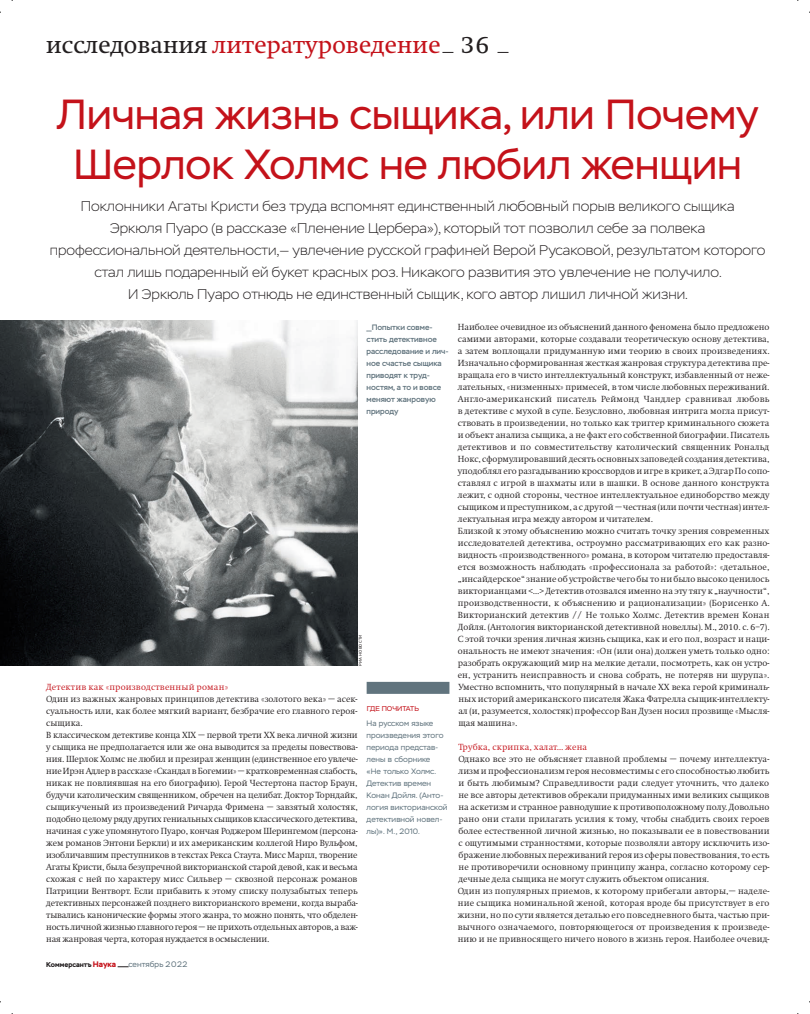
<style>
.page{position:relative;width:810px;height:1014px;background:#fff}
.page>*{position:absolute;margin:0;border:0;box-sizing:border-box;transform-origin:0 0}
.t1{font:42px/50px "Stem";color:#c4121a;text-align:center}
.t2{font:24px "Swift C";letter-spacing:.01em;color:#c4121a}
.t3{font:200 14px/22px "Stem";color:#231f20;text-align:center}
.t4{font:9.2px/12px "Komersant Serif";color:#231f20}
.t5{font:9.2px "Komersant Serif";letter-spacing:.02em;color:#c4121a}
.t6{font:7.8px/12px "Stem";color:#61747e}
.t7{font:500 7.8px/12px "Stem";color:#61747e}
.t8{font:700 7px "Stem";color:#231f20}
.t9{font:7px "Stem";letter-spacing:.01em;color:#c4121a}
.t10{font:4px "Stem";letter-spacing:.035em;color:#231f20}
.s1{color:#231f20}
.s2{font-size:8px;color:#c4121a}
.s3{font-size:8px}
</style>
<div class="page">
<img style="left:0;top:321px;width:358px;height:344px">
<div style="left:366px;top:682px;width:83px;height:12px;background:#61747e"></div>
<h2 class="t2" style="left:46px;top:30px;width:444px"><span class="s1">исследования</span> литературоведение <span class="s1">36</span></h2>
<h1 class="t1" style="left:57px;top:89px;width:702px">Личная жизнь сыщика, или Почему<br>Шерлок Холмс не любил женщин</h1>
<p class="t3" style="left:50px;top:195px;width:717px">Поклонники Агаты Кристи без труда вспомнят единственный любовный порыв великого сыщика<br>Эркюля Пуаро (в рассказе «Пленение Цербера»), который тот позволил себе за полвека профессиональной деятельности,— увлечение русской графиней Верой Русаковой, результатом которого стал лишь подаренный ей букет красных роз. Никакого развития это увлечение не получило.<br>И Эркюль Пуаро отнюдь не единственный сыщик, кого автор лишил личной жизни.</p>
<p class="t7" style="left:366px;top:321px;width:84px">__Попытки совме&shy;стить детективное расследование и лич&shy;ное счастье сыщика приводят к труд&shy;ностям, а то и вовсе меняют жанровую природу</p>
<p class="t10" style="left:358px;top:665px;width:32px;rotate:-90deg">РИА НОВОСТИ</p>
<p class="t5" style="left:46px;top:682px;width:183px">Детектив как «производственный роман»</p>
<p class="t4" style="left:46px;top:693px;width:313px">Один из важных жанровых принципов детектива «золотого века» — асек&shy;суальность или, как более мягкий вариант, безбрачие его главного героя&shy;сыщика.<br>В классическом детективе конца XIX — первой трети XX века личной жизни у сыщика не предполагается или же она выводится за пределы повествова&shy;ния. Шерлок Холмс не любил и презирал женщин (единственное его увлече&shy;ние Ирэн Адлер в рассказе «Скандал в Богемии» — кратковременная слабость, никак не повлиявшая на его биографию). Герой Честертона пастор Браун, будучи католическим священником, обречен на целибат. Доктор Торндайк, сыщик-ученый из произведений Ричарда Фримена — завзятый холостяк, подобно целому ряду других гениальных сыщиков классического детектива, начиная с уже упомянутого Пуаро, кончая Роджером Шерингемом (персона&shy;жем романов Энтони Беркли) и их американским коллегой Ниро Вульфом, изобличавшим преступников в текстах Рекса Стаута. Мисс Марпл, творение Агаты Кристи, была безупречной викторианской старой девой, как и весьма схожая с ней по характеру мисс Сильвер — сквозной персонаж романов Патриции Вентворт. Если прибавить к этому списку полузабытых теперь детективных персонажей позднего викторианского времени, когда выраба&shy;тывались канонические формы этого жанра, то можно понять, что обделен&shy;ность личной жизнью главного героя — не прихоть отдельных авторов, а важ&shy;ная жанровая черта, которая нуждается в осмыслении.</p>
<p class="t8" style="left:46px;top:960px;width:71px">Коммерсантъ<span class="s2">Наука</span></p>
<p class="t6" style="left:129px;top:958px;width:60px">сентябрь <span class="s3">2022</span></p>
<p class="t9" style="left:366px;top:704px;width:54px">ГДЕ ПОЧИТАТЬ</p>
<p class="t6" style="left:366px;top:717px;width:82px">На русском языке произведения этого периода представ&shy;лены в сборнике<br>«Не только Холмс.<br>Детектив времен<br>Конан Дойля. (Анто&shy;логия викторианской детективной новел&shy;лы)». М., 2010.</p>
<p class="t4" style="left:458px;top:321px;width:313px">Наиболее очевидное из объяснений данного феномена было предложено самими авторами, которые создавали теоретическую основу детектива, а затем воплощали придуманную ими теорию в своих произведениях.<br>Изначально сформированная жесткая жанровая структура детектива пре&shy;вращала его в чисто интеллектуальный конструкт, избавленный от неже&shy;лательных, «низменных» примесей, в том числе любовных переживаний.<br>Англо-американский писатель Реймонд Чандлер сравнивал любовь в детективе с мухой в супе. Безусловно, любовная интрига могла присут&shy;ствовать в произведении, но только как триггер криминального сюжета и объект анализа сыщика, а не факт его собственной биографии. Писатель детективов и по совместительству католический священник Рональд Нокс, сформулировавший десять основных заповедей создания детектива, уподоблял его разгадыванию кроссвордов и игре в крикет, а Эдгар По сопо&shy;ставлял с игрой в шахматы или в шашки. В основе данного конструкта лежит, с одной стороны, честное интеллектуальное единоборство между сыщиком и преступником, а с другой — честная (или почти честная) интел&shy;лектуальная игра между автором и читателем.<br>Близкой к этому объяснению можно считать точку зрения современных исследователей детектива, остроумно рассматривающих его как разно&shy;видность «производственного» романа, в котором читателю предоставля&shy;ется возможность наблюдать «профессионала за работой»: «детальное, „инсайдерское“ знание об устройстве чего бы то ни было высоко ценилось викторианцами &lt;…&gt; Детектив отозвался именно на эту тягу к „научности“, производственности, к объяснению и рационализации» (Борисенко А.<br>Викторианский детектив // Не только Холмс. Детектив времен Конан Дойля. (Антология викторианской детективной новеллы). М., 2010. с. 6–7).<br>С этой точки зрения личная жизнь сыщика, как и его пол, возраст и наци&shy;ональность не имеют значения: «Он (или она) должен уметь только одно: разобрать окружающий мир на мелкие детали, посмотреть, как он устро&shy;ен, устранить неисправность и снова собрать, не потеряв ни шурупа».<br>Уместно вспомнить, что популярный в начале XX века герой криминаль&shy;ных историй американского писателя Жака Фатрелла сыщик-интеллекту&shy;ал (и, разумеется, холостяк) профессор Ван Дузен носил прозвище «Мысля&shy;щая машина».</p>
<p class="t5" style="left:458px;top:742px;width:130px">Трубка, скрипка, халат… жена</p>
<p class="t4" style="left:458px;top:753px;width:313px">Однако все это не объясняет главной проблемы — почему интеллектуа&shy;лизм и профессионализм героя несовместимы с его способностью любить и быть любимым? Справедливости ради следует уточнить, что далеко не все авторы детективов обрекали придуманных ими великих сыщиков на аскетизм и странное равнодушие к противоположному полу. Довольно рано они стали прилагать усилия к тому, чтобы снабдить своих героев более естественной личной жизнью, но показывали ее в повествовании с ощутимыми странностями, которые позволяли автору исключить изо&shy;бражение любовных переживаний героя из сферы повествования, то есть не противоречили основному принципу жанра, согласно которому сер&shy;дечные дела сыщика не могут служить объектом описания.<br>Один из популярных приемов, к которому прибегали авторы,— наделе&shy;ние сыщика номинальной женой, которая вроде бы присутствует в его жизни, но по сути является деталью его повседневного быта, частью при&shy;вычного означаемого, повторяющегося от произведения к произведе&shy;нию и не привносящего ничего нового в жизнь героя. Наиболее очевид-</p>
</div>
